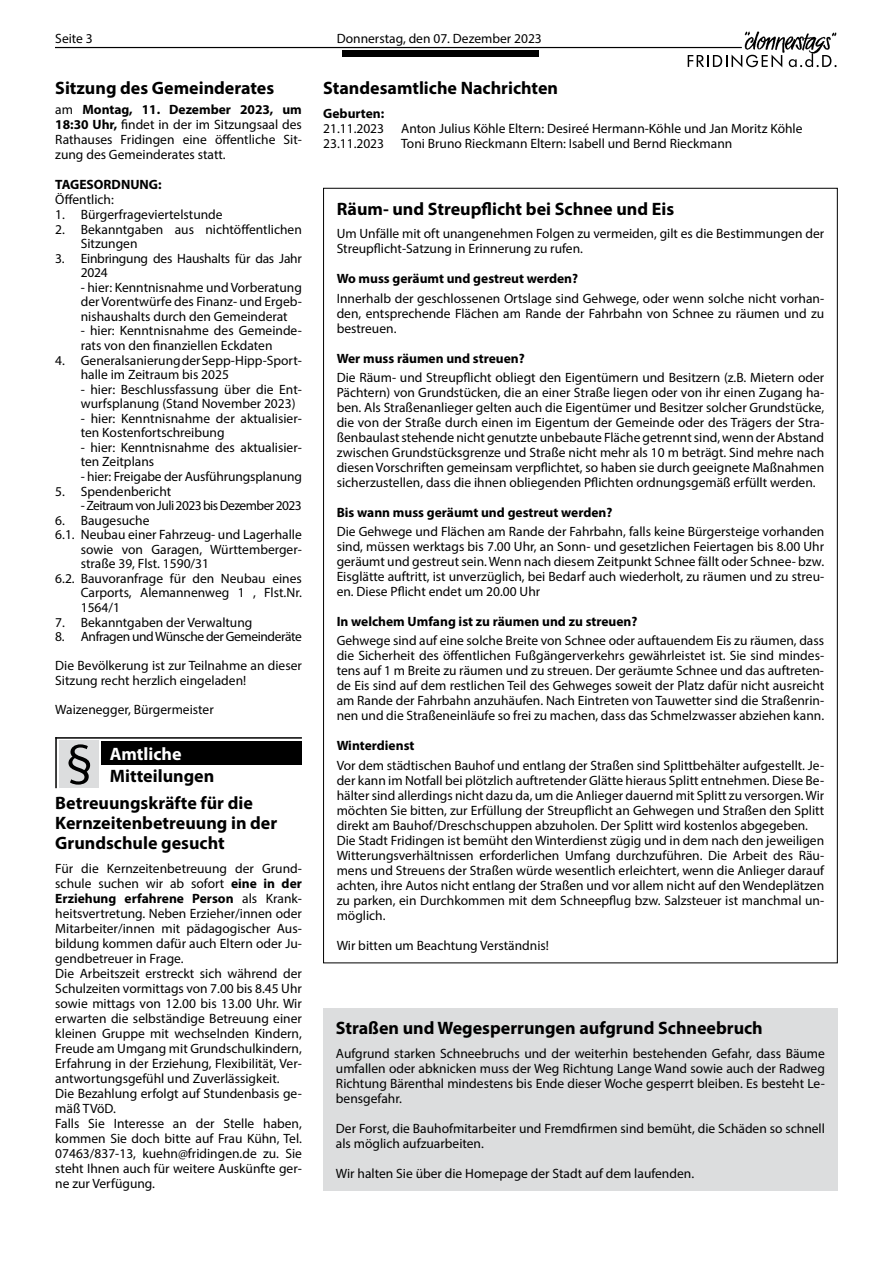
<style>
.page{position:relative;width:893px;height:1263px;background:#fff}
.page>*{position:absolute;margin:0;border:0;box-sizing:border-box;transform-origin:0 0}
.t1{font:54px "Myriad Pro";color:#000}
.t2{font:700 18px/26.8px "Myriad Pro";color:#000}
.t3{font:700 18px "Myriad Pro";color:#fff}
.t4{font:13.5px/15px "Myriad Pro";color:#000}
.t5{font:700 13.5px "Myriad Pro";color:#000}
.t6{font:13.5px/14.5px "Myriad Pro";letter-spacing:-.02em;color:#000}
.t7{font:13.5px "Myriad Pro";letter-spacing:-.04em;color:#000}
.s1{font-weight:700}
</style>
<div class="page">
<hr style="left:55px;top:47px;width:687px;height:1px;background:#000">
<svg style="left:688px;top:55px;width:94px;height:12px"></svg>
<svg style="left:789px;top:54px;width:48px;height:13px"></svg>
<div style="left:342px;top:50px;width:197px;height:7px;background:#000"></div>
<img style="left:744px;top:31px;width:92px;height:23px">
<div style="left:101px;top:741px;width:201px;height:23px;background:#000"></div>
<hr style="left:55px;top:737px;width:247px;height:2px;background:#000">
<hr style="left:55px;top:737px;width:2px;height:51px;background:#000">
<div style="left:60px;top:741px;width:39px;height:47px;background:#dcddde"></div>
<div style="left:323px;top:1008px;width:515px;height:183px;background:#dcddde"></div>
<p class="t4" style="left:55px;top:31px;width:39px">Seite 3</p>
<p class="t4" style="left:337px;top:31px;width:207px">Donnerstag, den 07. Dezember 2023</p>
<h2 class="t2" style="left:55px;top:74px;width:221px">Sitzung des Gemeinderates</h2>
<p class="t4" style="left:55px;top:101px;width:248px;text-align:justify">am <span class="s1">Montag, 11. Dezember 2023, um 18:30 Uhr,</span> findet in der im Sitzungsaal des Rathauses Fridingen eine öffentliche Sit&shy;zung des Gemeinderates statt.</p>
<p class="t5" style="left:55px;top:175px;width:108px">TAGESORDNUNG:</p>
<p class="t4" style="left:55px;top:191px;width:60px">Öffentlich:</p>
<p class="t4" style="left:55px;top:206px;width:169px">1. Bürgerfrageviertelstunde</p>
<p class="t4" style="left:81px;top:222px;width:223px;line-height:14.5px;text-indent:-26px">2. Bekanntgaben aus nichtöffentlichen<br>Sitzungen</p>
<p class="t6" style="left:81px;top:251px;width:223px;text-indent:-26px">3. Einbringung des Haushalts für das Jahr<br>2024</p>
<p class="t4" style="left:81px;top:280px;width:223px;line-height:14.5px;text-align:justify">- hier: Kenntnisnahme und Vorberatung der Vorentwürfe des Finanz- und Ergeb&shy;nishaushalts durch den Gemeinderat</p>
<p class="t4" style="left:81px;top:323px;width:223px;line-height:14.5px">- hier: Kenntnisnahme des Gemeinde&shy;rats von den finanziellen Eckdaten</p>
<p class="t4" style="left:81px;top:352px;width:223px;line-height:14.5px;text-indent:-26px">4. Generalsanierung der Sepp-Hipp-Sport&shy;halle im Zeitraum bis 2025</p>
<p class="t4" style="left:81px;top:382px;width:223px;line-height:14.5px">- hier: Beschlussfassung über die Ent&shy;wurfsplanung (Stand November 2023)</p>
<p class="t4" style="left:81px;top:411px;width:223px;line-height:14.5px">- hier: Kenntnisnahme der aktualisier&shy;ten Kostenfortschreibung</p>
<p class="t4" style="left:81px;top:440px;width:223px;line-height:14.5px">- hier: Kenntnisnahme des aktualisier&shy;ten Zeitplans</p>
<p class="t4" style="left:81px;top:469px;width:223px">- hier: Freigabe der Ausführungsplanung</p>
<p class="t4" style="left:55px;top:483px;width:117px">5. Spendenbericht</p>
<p class="t7" style="left:81px;top:497px;width:223px">- Zeitraum von Juli 2023 bis Dezember 2023</p>
<p class="t4" style="left:55px;top:512px;width:96px">6. Baugesuche</p>
<p class="t4" style="left:55px;top:527px;width:248px">6.1. Neubau einer Fahrzeug- und Lagerhalle</p>
<p class="t4" style="left:81px;top:541px;width:223px">sowie von Garagen, Württemberger-</p>
<p class="t4" style="left:81px;top:556px;width:130px">straße 39, Flst. 1590/31</p>
<p class="t4" style="left:55px;top:571px;width:248px">6.2. Bauvoranfrage für den Neubau eines</p>
<p class="t4" style="left:81px;top:585px;width:223px">Carports, Alemannenweg 1 , Flst.Nr.</p>
<p class="t4" style="left:81px;top:600px;width:41px">1564/1</p>
<p class="t4" style="left:55px;top:614px;width:199px">7. Bekanntgaben der Verwaltung</p>
<p class="t4" style="left:55px;top:622px;width:248px;line-height:29.1px">8. Anfragen und Wünsche der Gemeinderäte<br>Die Bevölkerung ist zur Teilnahme an dieser</p>
<p class="t4" style="left:55px;top:665px;width:192px;line-height:29.1px">Sitzung recht herzlich eingeladen!<br>Waizenegger, Bürgermeister</p>
<h2 class="t3" style="left:110px;top:743px;width:73px">Amtliche</h2>
<h2 class="t2" style="left:323px;top:74px;width:236px">Standesamtliche Nachrichten</h2>
<p class="t5" style="left:323px;top:104px;width:63px">Geburten:</p>
<p class="t4" style="left:323px;top:121px;width:62px">21.11.2023</p>
<p class="t4" style="left:401px;top:121px;width:403px">Anton Julius Köhle Eltern: Desireé Hermann-Köhle und Jan Moritz Köhle</p>
<p class="t4" style="left:323px;top:136px;width:62px">23.11.2023</p>
<p class="t4" style="left:401px;top:136px;width:333px">Toni Bruno Rieckmann Eltern: Isabell und Bernd Rieckmann</p>
<h2 class="t2" style="left:337px;top:195px;width:339px">Räum- und Streupflicht bei Schnee und Eis</h2>
<p class="t4" style="left:337px;top:226px;width:489px">Um Unfälle mit oft unangenehmen Folgen zu vermeiden, gilt es die Bestimmungen der<br>Streupflicht-Satzung in Erinnerung zu rufen.</p>
<p class="t5" style="left:337px;top:270px;width:243px">Wo muss geräumt und gestreut werden?</p>
<p class="t4" style="left:337px;top:290px;width:489px;text-align:justify">Innerhalb der geschlossenen Ortslage sind Gehwege, oder wenn solche nicht vorhan&shy;den, entsprechende Flächen am Rande der Fahrbahn von Schnee zu räumen und zu bestreuen.</p>
<p class="t5" style="left:337px;top:349px;width:190px">Wer muss räumen und streuen?</p>
<p class="t4" style="left:337px;top:370px;width:489px;text-align:justify">Die Räum- und Streupflicht obliegt den Eigentümern und Besitzern (z.B. Mietern oder Pächtern) von Grundstücken, die an einer Straße liegen oder von ihr einen Zugang ha&shy;ben. Als Straßenanlieger gelten auch die Eigentümer und Besitzer solcher Grundstücke, die von der Straße durch einen im Eigentum der Gemeinde oder des Trägers der Stra&shy;ßenbaulast stehende nicht genutzte unbebaute Fläche getrennt sind, wenn der Abstand zwischen Grundstücksgrenze und Straße nicht mehr als 10 m beträgt. Sind mehre nach diesen Vorschriften gemeinsam verpflichtet, so haben sie durch geeignete Maßnahmen sicherzustellen, dass die ihnen obliegenden Pflichten ordnungsgemäß erfüllt werden.</p>
<p class="t5" style="left:337px;top:504px;width:277px">Bis wann muss geräumt und gestreut werden?</p>
<p class="t4" style="left:337px;top:524px;width:489px;text-align:justify">Die Gehwege und Flächen am Rande der Fahrbahn, falls keine Bürgersteige vorhanden sind, müssen werktags bis 7.00 Uhr, an Sonn- und gesetzlichen Feiertagen bis 8.00 Uhr geräumt und gestreut sein. Wenn nach diesem Zeitpunkt Schnee fällt oder Schnee- bzw.<br>Eisglätte auftritt, ist unverzüglich, bei Bedarf auch wiederholt, zu räumen und zu streu&shy;en. Diese Pflicht endet um 20.00 Uhr</p>
<p class="t5" style="left:337px;top:613px;width:302px">In welchem Umfang ist zu räumen und zu streuen?</p>
<p class="t4" style="left:337px;top:633px;width:489px;text-align:justify">Gehwege sind auf eine solche Breite von Schnee oder auftauendem Eis zu räumen, dass die Sicherheit des öffentlichen Fußgängerverkehrs gewährleistet ist. Sie sind mindes&shy;tens auf 1 m Breite zu räumen und zu streuen. Der geräumte Schnee und das auftreten&shy;de Eis sind auf dem restlichen Teil des Gehweges soweit der Platz dafür nicht ausreicht am Rande der Fahrbahn anzuhäufen. Nach Eintreten von Tauwetter sind die Straßenrin&shy;nen und die Straßeneinläufe so frei zu machen, dass das Schmelzwasser abziehen kann.</p>
<p class="t5" style="left:337px;top:737px;width:79px">Winterdienst</p>
<p class="t4" style="left:337px;top:757px;width:489px">Vor dem städtischen Bauhof und entlang der Straßen sind Splittbehälter aufgestellt. Je&shy;der kann im Notfall bei plötzlich auftretender Glätte hieraus Splitt entnehmen. Diese Be&shy;hälter sind allerdings nicht dazu da, um die Anlieger dauernd mit Splitt zu versorgen. Wir möchten Sie bitten, zur Erfüllung der Streupflicht an Gehwegen und Straßen den Splitt direkt am Bauhof/Dreschschuppen abzuholen. Der Splitt wird kostenlos abgegeben.<br>Die Stadt Fridingen ist bemüht den Winterdienst zügig und in dem nach den jeweiligen Witterungsverhältnissen erforderlichen Umfang durchzuführen. Die Arbeit des Räu&shy;mens und Streuens der Straßen würde wesentlich erleichtert, wenn die Anlieger darauf achten, ihre Autos nicht entlang der Straßen und vor allem nicht auf den Wendeplätzen zu parken, ein Durchkommen mit dem Schneepflug bzw. Salzsteuer ist manchmal un&shy;möglich.</p>
<p class="t4" style="left:337px;top:937px;width:214px">Wir bitten um Beachtung Verständnis!</p>
<h1 class="t1" style="left:65px;top:730px;width:30px">§</h1>
<h2 class="t2" style="left:55px;top:762px;width:199px;text-indent:55px">Mitteilungen<br>Betreuungskräfte für die</h2>
<h2 class="t2" style="left:55px;top:812px;width:223px;line-height:20.2px">Kernzeitenbetreuung in der<br>Grundschule gesucht</h2>
<p class="t4" style="left:55px;top:860px;width:248px">Für die Kernzeitenbetreuung der Grund&shy;schule suchen wir ab sofort <span class="s1">eine in der Erziehung erfahrene Person</span> als Krank&shy;heitsvertretung. Neben Erzieher/innen oder Mitarbeiter/innen mit pädagogischer Aus&shy;bildung kommen dafür auch Eltern oder Ju&shy;gendbetreuer in Frage.<br>Die Arbeitszeit erstreckt sich während der Schulzeiten vormittags von 7.00 bis 8.45 Uhr sowie mittags von 12.00 bis 13.00 Uhr. Wir erwarten die selbständige Betreuung einer kleinen Gruppe mit wechselnden Kindern, Freude am Umgang mit Grundschulkindern, Erfahrung in der Erziehung, Flexibilität, Ver&shy;antwortungsgefühl und Zuverlässigkeit.<br>Die Bezahlung erfolgt auf Stundenbasis ge&shy;mäß TVöD.<br>Falls Sie Interesse an der Stelle haben, kommen Sie doch bitte auf Frau Kühn, Tel.<br>07463/837-13, kuehn@fridingen.de zu. Sie steht Ihnen auch für weitere Auskünfte ger&shy;ne zur Verfügung.</p>
<h2 class="t2" style="left:336px;top:1014px;width:428px">Straßen und Wegesperrungen aufgrund Schneebruch</h2>
<p class="t4" style="left:336px;top:1046px;width:491px;text-align:justify">Aufgrund starken Schneebruchs und der weiterhin bestehenden Gefahr, dass Bäume umfallen oder abknicken muss der Weg Richtung Lange Wand sowie auch der Radweg Richtung Bärenthal mindestens bis Ende dieser Woche gesperrt bleiben. Es besteht Le&shy;bensgefahr.</p>
<p class="t4" style="left:336px;top:1121px;width:490px">Der Forst, die Bauhofmitarbeiter und Fremdfirmen sind bemüht, die Schäden so schnell als möglich aufzuarbeiten.</p>
<p class="t4" style="left:336px;top:1166px;width:360px">Wir halten Sie über die Homepage der Stadt auf dem laufenden.</p>
</div>
